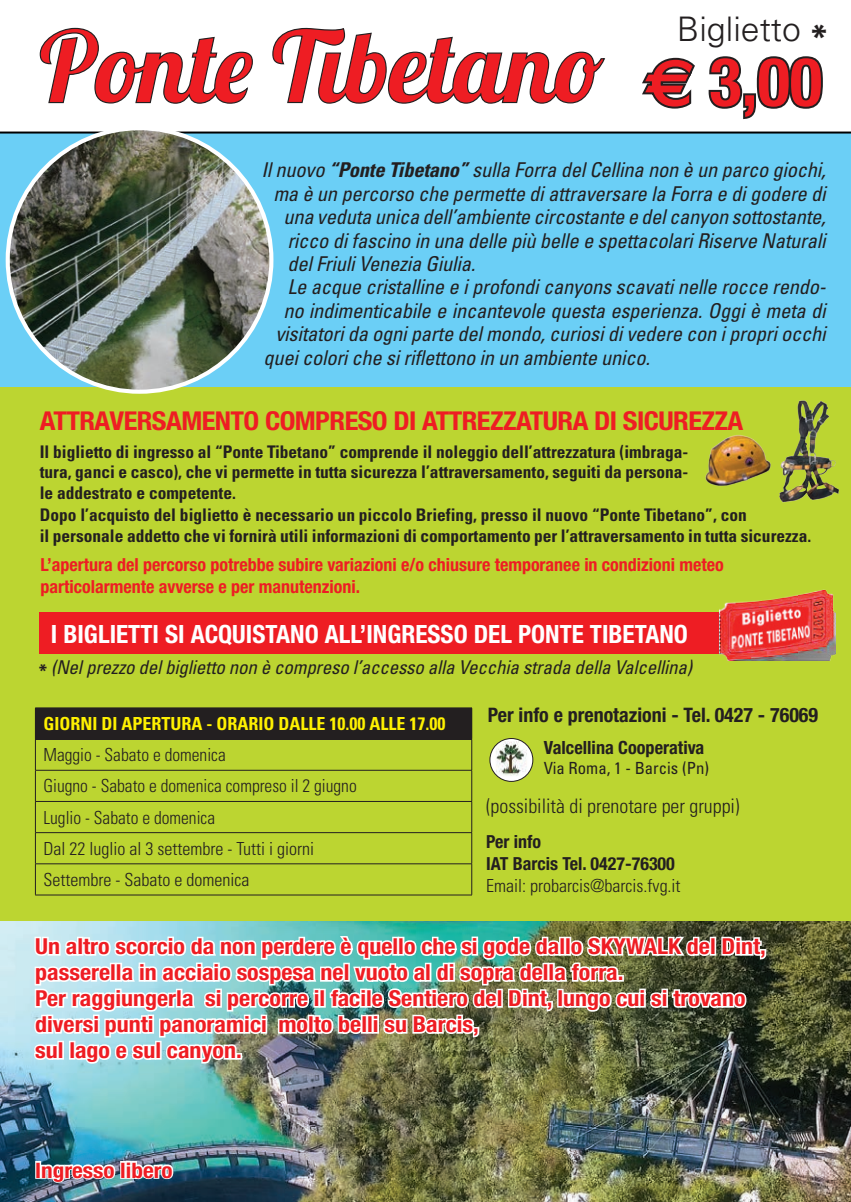
<style>
.page{position:relative;width:851px;height:1202px;background:#fff}
.page>*{position:absolute;margin:0;border:0;box-sizing:border-box;transform-origin:0 0}
.t1{font:700 condensed 67px "Helvetica Neue LT Std";color:#ee1d23}
.t2{font:700 condensed 36px "Univers";color:#231f20}
.t3{font:300 33.8px "Univers";color:#231f20}
.t4{font:700 condensed 26px "Helvetica Neue LT Std";letter-spacing:-.02em;color:#ee1d23;scale:1.09 1}
.t5{font:700 condensed 25.2px "Helvetica Neue LT Std";color:#fff}
.t6{font:700 condensed 22px/26px "Helvetica Neue LT Std";color:#ee1d23;scale:1.09 1}
.t7{font:700 condensed 21.2px "Helvetica Neue LT Std";color:#ee1d23;scale:1.09 1}
.t8{font:italic condensed 20.4px "Univers";letter-spacing:-.01em;color:#231f20}
.t9{font:700 condensed 20px "Helvetica Neue LT Std";color:#231f20}
.t10{font:300 condensed 20px "Univers";color:#231f20}
.t11{font:italic condensed 19px "Univers";letter-spacing:-.01em;color:#231f20}
.t12{font:700 condensed 18.2px "Helvetica Neue LT Std";color:#231f20}
.t13{font:300 condensed 18px/31.2px "Univers";color:#231f20}
.t14{font:700 condensed 18px/21.6px "Helvetica Neue LT Std";color:#ee1d23}
.t15{font:700 condensed 18px "Univers";color:#fff101}
.t16{font:700 condensed 18px/21.6px "Helvetica Neue LT Std";color:#231f20}
.t17{font:700 condensed 17.4px/20.8px "Univers";color:#231f20;text-align:justify}
.t18{font:condensed 16.8px "Univers";color:#231f20}
.s1{font-family:"Euro Sans";font-stretch:normal}
.s2{font-weight:700}
.s3{font-weight:700;font-style:normal}
</style>
<div class="page">
<div style="left:0;top:176px;width:850px;height:1026px;background:#bcd531"></div>
<svg style="left:39px;top:27px;width:214px;height:77px"></svg>
<svg style="left:272px;top:27px;width:334px;height:77px"></svg>
<svg style="left:642px;top:57px;width:53px;height:52px"></svg>
<svg style="left:708px;top:56px;width:115px;height:64px"></svg>
<div style="left:490px;top:738px;width:42px;height:43px;background:#fff;border-radius:50%"></div>
<img style="left:495px;top:741px;width:33px;height:35px">
<div style="left:489px;top:738px;width:44px;height:44px;border:1px solid #231f20;border-radius:50%"></div>
<div style="left:0;top:133px;width:850px;height:254px;background:#6bcff6"></div>
<img style="left:705px;top:434px;width:66px;height:52px">
<img style="left:779px;top:400px;width:60px;height:103px">
<div style="left:35px;top:708px;width:436px;height:31px;background:#231f20"></div>
<hr style="left:471px;top:708px;width:1px;height:31px;background:#231f20">
<hr style="left:35px;top:739px;width:437px;height:1px;background:#231f20">
<hr style="left:35px;top:739px;width:1px;height:31px;background:#231f20">
<hr style="left:471px;top:739px;width:1px;height:31px;background:#231f20">
<hr style="left:35px;top:770px;width:437px;height:1px;background:#231f20">
<hr style="left:35px;top:770px;width:1px;height:31px;background:#231f20">
<hr style="left:471px;top:770px;width:1px;height:31px;background:#231f20">
<hr style="left:35px;top:801px;width:437px;height:1px;background:#231f20">
<hr style="left:35px;top:802px;width:1px;height:30px;background:#231f20">
<hr style="left:471px;top:802px;width:1px;height:30px;background:#231f20">
<hr style="left:35px;top:832px;width:437px;height:1px;background:#231f20">
<hr style="left:35px;top:833px;width:1px;height:31px;background:#231f20">
<hr style="left:471px;top:833px;width:1px;height:31px;background:#231f20">
<hr style="left:35px;top:863px;width:437px;height:1px;background:#231f20">
<hr style="left:35px;top:864px;width:1px;height:31px;background:#231f20">
<hr style="left:471px;top:864px;width:1px;height:31px;background:#231f20">
<hr style="left:35px;top:895px;width:437px;height:1px;background:#231f20">
<div style="left:39px;top:613px;width:778px;height:41px;background:#ee1d23"></div>
<img style="left:719px;top:589px;width:116px;height:71px">
<img style="left:0;top:921px;width:850px;height:281px">
<img style="left:33px;top:921px;width:734px;height:165px">
<div style="left:236px;top:1053px;width:6px;height:7px;border:3px solid #fff"></div>
<div style="left:35px;top:1161px;width:6px;height:18px;border:3px solid #fff"></div>
<svg style="left:40px;top:1163px;width:77px;height:21px;background:#b7c8d0"></svg>
<div style="left:120px;top:1161px;width:6px;height:18px;border:3px solid #fff"></div>
<svg style="left:126px;top:1160px;width:48px;height:20px"></svg>
<hr style="left:0;top:132px;width:850px;height:2px;background:#000">
<img style="left:8px;top:128px;width:263px;height:264px;border-radius:132px">
<h3 class="t3" style="left:676px;top:9px;width:126px">Biglietto</h3>
<h2 class="t2" style="left:811px;top:16px;width:17px">*</h2>
<h1 class="t1" style="left:644px;top:41px;width:179px"><span class="s1">E</span> 3,00</h1>
<p class="t8" style="left:261px;top:157px;width:566px">Il nuovo <span class="s2">“Ponte Tibetano”</span> sulla Forra del Cellina non è un parco giochi,</p>
<p class="t8" style="left:273px;top:181px;width:553px">ma è un percorso che permette di attraversare la Forra e di godere di</p>
<p class="t8" style="left:283px;top:204px;width:544px">una veduta unica dell’ambiente circostante e del canyon sottostante,</p>
<p class="t8" style="left:287px;top:227px;width:539px">ricco di fascino in una delle più belle e spettacolari Riserve Naturali</p>
<p class="t8" style="left:287px;top:251px;width:189px">del Friuli Venezia Giulia.</p>
<p class="t8" style="left:287px;top:274px;width:540px">Le acque cristalline e i profondi canyons scavati nelle rocce rendo-</p>
<p class="t8" style="left:283px;top:298px;width:544px">no indimenticabile e incantevole questa esperienza. Oggi è meta di</p>
<p class="t8" style="left:275px;top:321px;width:551px">visitatori da ogni parte del mondo, curiosi di vedere con i propri occhi</p>
<p class="t8" style="left:263px;top:344px;width:388px">quei colori che si riflettono in un ambiente unico.</p>
<p class="t4" style="left:40px;top:405px;width:647px">ATTRAVERSAMENTO COMPRESO DI ATTREZZATURA DI SICUREZZA</p>
<p class="t17" style="left:40px;top:441px;width:650px">Il biglietto di ingresso al “Ponte Tibetano” comprende il noleggio dell’attrezzatura (imbraga&shy;tura, ganci e casco), che vi permette in tutta sicurezza l’attraversamento, seguiti da persona&shy;le addestrato e competente.</p>
<p class="t17" style="left:40px;top:504px;width:773px">Dopo l’acquisto del biglietto è necessario un piccolo Briefing, presso il nuovo “Ponte Tibetano”, con<br>il personale addetto che vi fornirà utili informazioni di comportamento per l’attraversamento in tutta sicurezza.</p>
<p class="t14" style="left:40px;top:554px;width:685px">L’apertura del percorso potrebbe subire variazioni e/o chiusure temporanee in condizioni meteo particolarmente avverse e per manutenzioni.</p>
<p class="t5" style="left:51px;top:619px;width:638px">I BIGLIETTI SI ACQUISTANO ALL’INGRESSO DEL PONTE TIBETANO</p>
<p class="t11" style="left:39px;top:656px;width:654px"><span class="s3">*</span> (Nel prezzo del biglietto non è compreso l’accesso alla Vecchia strada della Valcellina)</p>
<p class="t15" style="left:43px;top:712px;width:403px">GIORNI DI APERTURA - ORARIO DALLE 10.00 ALLE 17.00</p>
<p class="t13" style="left:43px;top:739px;width:315px">Maggio - Sabato e domenica<br>Giugno - Sabato e domenica compreso il 2 giugno Luglio - Sabato e domenica<br>Dal 22 luglio al 3 settembre - Tutti i giorni Settembre - Sabato e domenica</p>
<p class="t9" style="left:488px;top:703px;width:332px">Per info e prenotazioni - Tel. 0427 - 76069</p>
<p class="t12" style="left:543px;top:737px;width:162px">Valcellina Cooperativa</p>
<p class="t18" style="left:543px;top:758px;width:167px">Via Roma, 1 - Barcis (Pn)</p>
<p class="t10" style="left:486px;top:794px;width:255px">(possibilità di prenotare per gruppi)</p>
<p class="t16" style="left:486px;top:831px;width:190px">Per info<br>IAT Barcis Tel. 0427-76300</p>
<p class="t13" style="left:486px;top:870px;width:196px">Email: probarcis@barcis.fvg.it</p>
<p class="t6" style="left:35px;top:933px;width:671px">Un altro scorcio da non perdere è quello che si gode dallo SKYWALK del Dint, passerella in acciaio sospesa nel vuoto al di sopra della forra.<br>Per raggiungerla si percorre il facile Sentiero del Dint, lungo cui si trovano diversi punti panoramici molto belli su Barcis,<br>sul lago e sul canyon.</p>
<p class="t7" style="left:35px;top:1157px;width:128px">Ingresso libero</p>
</div>
